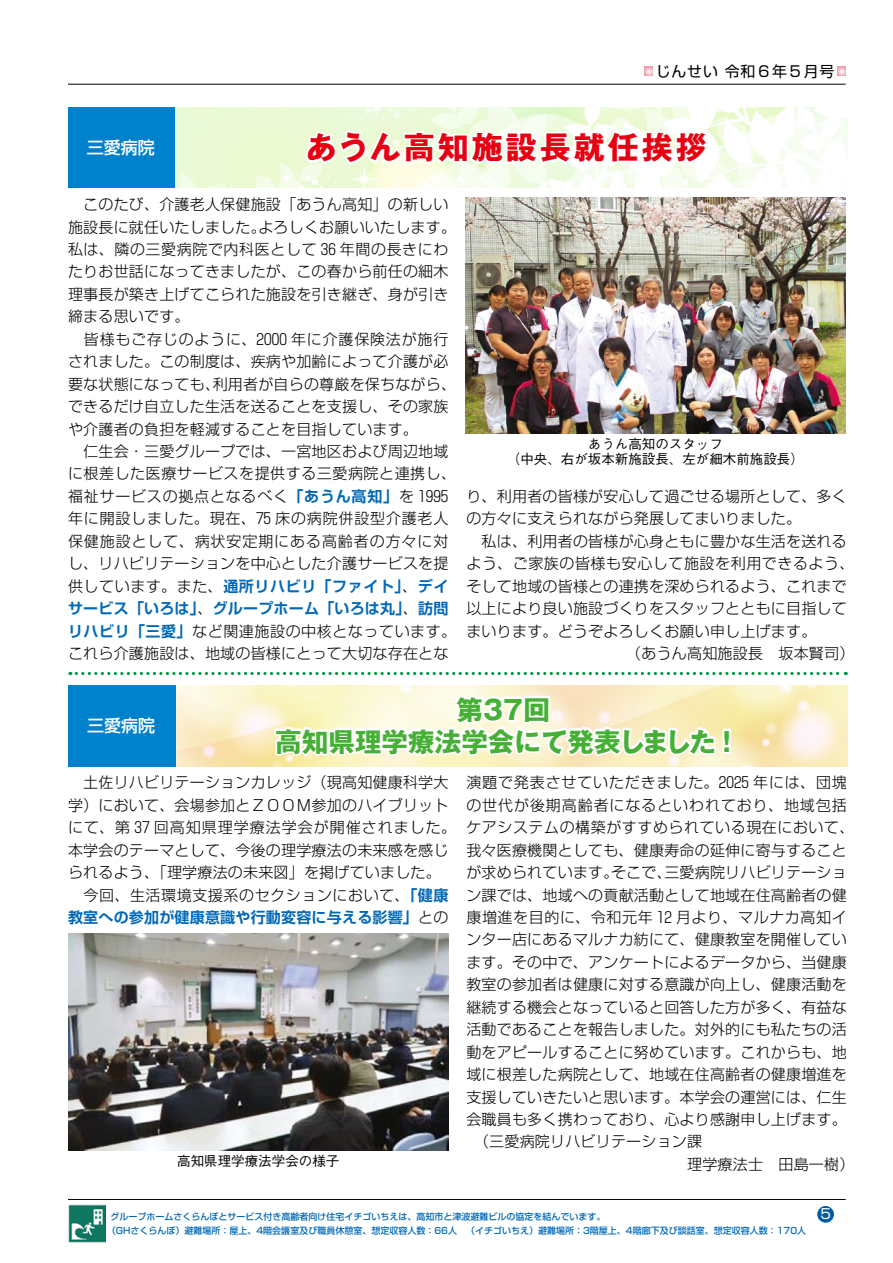
<style>
.page{position:relative;width:893px;height:1263px;background:#fff}
.page>*{position:absolute;margin:0;border:0;box-sizing:border-box;transform-origin:0 0}
.t1{font:700 30.9px "Gothic MB101 Pr 6";letter-spacing:.1em;color:#e60012}
.t2{font:700 26.55px/32px "Gothic MB101 Pr 6";color:#45b035;text-align:center}
.t3{font:500 16.95px "Shin Go Pr 6 N";color:#fff}
.t4{font:300 15px/22.5px "Shin Go Pr 6 N";letter-spacing:.015em;color:#000}
.t5{font:700 15px/22.5px "Shin Go Pr 6 N De";letter-spacing:.015em;color:#0068b7}
.t6{font:300 15px "Shin Go Pr 6 N";letter-spacing:.04em;color:#000}
.t7{font:300 15px "Shin Go Pr 6 N";letter-spacing:.055em;color:#000}
.t8{font:300 15px "Shin Go Pr 6 N";letter-spacing:.035em;color:#000}
.t9{font:300 15px "Shin Go Pr 6 N";letter-spacing:.06em;color:#000}
.t10{font:14.85px "Shin Go Pr 6";letter-spacing:.06em;color:#000}
.t11{font:13.8px "Shin Go Pr 6 N";color:#fff}
.t12{font:500 13.5px/14.9px "Gothic BBB Pr 6 N";color:#000;text-align:center}
.t13{font:500 9px/13.5px "Shin Go Pr 6";color:#0068b7}
.s1{font-family:"Shin Go Pr 6 N De";font-weight:700;color:#0068b7}
.s2{font-family:"Shin Go Pr 6 N";font-weight:300;color:#000}
</style>
<div class="page">
<div style="left:817px;top:1206px;width:17px;height:17px;background:#005da8;border-radius:50%"></div>
<hr style="left:68px;top:84px;width:778px;height:1px;background:#000">
<hr style="left:68px;top:1199px;width:778px;height:1px;background:#000">
<svg style="left:837px;top:67px;width:9px;height:8px"></svg>
<svg style="left:644px;top:67px;width:9px;height:8px"></svg>
<img style="left:68px;top:1204px;width:38px;height:38px">
<svg style="left:70px;top:672px;width:776px;height:3px"></svg>
<img style="left:175px;top:107px;width:672px;height:81px">
<svg style="left:304px;top:127px;width:408px;height:61px"></svg>
<div style="left:68px;top:107px;width:107px;height:81px;background:#0081cc"></div>
<img style="left:465px;top:197px;width:381px;height:236px">
<img style="left:175px;top:685px;width:672px;height:81px">
<svg style="left:272px;top:692px;width:461px;height:74px"></svg>
<div style="left:68px;top:685px;width:107px;height:81px;background:#0081cc"></div>
<img style="left:68px;top:933px;width:381px;height:217px">
<p class="t10" style="left:656px;top:59px;width:180px">じんせい令和６年５月号</p>
<p class="t3" style="left:87px;top:133px;width:70px">三愛病院</p>
<h1 class="t1" style="left:306px;top:122px;width:402px">あうん高知施設長就任挨拶</h1>
<p class="t4" style="left:68px;top:192px;width:389px">　このたび、介護老人保健施設「あうん高知」の新しい施設長に就任いたしました。よろしくお願いいたします。私は、隣の三愛病院で内科医として３６年間の長きにわたりお世話になってきましたが、この春から前任の細木理事長が築き上げてこられた施設を引き継ぎ、身が引き締まる思いです。<br>　皆様もご存じのように、２０００年に介護保険法が施行されました。この制度は、疾病や加齢によって介護が必要な状態になっても、利用者が自らの尊厳を保ちながら、できるだけ自立した生活を送ることを支援し、その家族や介護者の負担を軽減することを目指しています。<br>　仁生会・三愛グループでは、一宮地区および周辺地域に根差した医療サービスを提供する三愛病院と連携し、福祉サービスの拠点となるべく<span class="s1">「あうん高知」</span>を１９９５年に開設しました。現在、７５床の病院併設型介護老人保健施設として、病状安定期にある高齢者の方々に対し、リハビリテーションを中心とした介護サービスを提</p>
<p class="t5" style="left:68px;top:574px;width:382px"><span class="s2">供しています。また、</span>通所リハビリ「ファイト」<span class="s2">、</span>デイサービス「いろは」<span class="s2">、</span>グループホーム「いろは丸」<span class="s2">、</span>訪問</p>
<p class="t4" style="left:68px;top:618px;width:389px"><span class="s1">リハビリ「三愛」</span>など関連施設の中核となっています。これら介護施設は、地域の皆様にとって大切な存在とな</p>
<p class="t12" style="left:507px;top:436px;width:298px">あうん高知のスタッフ<br>（中央、右が坂本新施設長、左が細木前施設長）</p>
<p class="t4" style="left:466px;top:484px;width:382px">り、利用者の皆様が安心して過ごせる場所として、多く</p>
<p class="t4" style="left:466px;top:506px;width:336px">の方々に支えられながら発展してまいりました。</p>
<p class="t4" style="left:466px;top:528px;width:382px">　私は、利用者の皆様が心身ともに豊かな生活を送れる</p>
<p class="t6" style="left:466px;top:551px;width:389px">よう、ご家族の皆様も安心して施設を利用できるよう、</p>
<p class="t4" style="left:466px;top:573px;width:382px">そして地域の皆様との連携を深められるよう、これまで</p>
<p class="t4" style="left:466px;top:596px;width:382px">以上により良い施設づくりをスタッフとともに目指して</p>
<p class="t4" style="left:466px;top:618px;width:351px">まいります。どうぞよろしくお願い申し上げます。</p>
<p class="t4" style="left:626px;top:641px;width:230px">（あうん高知施設長　坂本賢司）</p>
<p class="t3" style="left:87px;top:712px;width:70px">三愛病院</p>
<h2 class="t2" style="left:275px;top:693px;width:466px">第３７回<br>高知県理学療法学会にて発表しました！</h2>
<p class="t4" style="left:68px;top:770px;width:389px">　土佐リハビリテーションカレッジ（現高知健康科学大学）において、会場参加とＺＯＯＭ参加のハイブリットにて、第３７回高知県理学療法学会が開催されました。本学会のテーマとして、今後の理学療法の未来感を感じられるよう、「理学療法の未来図」を掲げていました。　今回、生活環境支援系のセクションにおいて、<span class="s1">「健康</span></p>
<p class="t5" style="left:68px;top:905px;width:382px">教室への参加が健康意識や行動変容に与える影響」<span class="s2">との</span></p>
<p class="t12" style="left:177px;top:1153px;width:163px">高知県理学療法学会の様子</p>
<p class="t7" style="left:466px;top:770px;width:382px">演題で発表させていただきました。２０２５年には、団塊</p>
<p class="t9" style="left:466px;top:793px;width:382px">の世代が後期高齢者になるといわれており、地域包括</p>
<p class="t8" style="left:466px;top:815px;width:389px">ケアシステムの構築がすすめられている現在において、</p>
<p class="t4" style="left:466px;top:837px;width:382px">我々医療機関としても、健康寿命の延伸に寄与すること</p>
<p class="t4" style="left:466px;top:860px;width:382px">が求められています。そこで、三愛病院リハビリテーショ</p>
<p class="t4" style="left:466px;top:882px;width:382px">ン課では、地域への貢献活動として地域在住高齢者の健</p>
<p class="t6" style="left:466px;top:905px;width:382px">康増進を目的に、令和元年１２月より、マルナカ高知イ</p>
<p class="t4" style="left:466px;top:927px;width:382px">ンター店にあるマルナカ紡にて、健康教室を開催してい</p>
<p class="t4" style="left:466px;top:949px;width:382px">ます。その中で、アンケートによるデータから、当健康</p>
<p class="t4" style="left:466px;top:972px;width:382px">教室の参加者は健康に対する意識が向上し、健康活動を</p>
<p class="t4" style="left:466px;top:994px;width:382px">継続する機会となっていると回答した方が多く、有益な</p>
<p class="t4" style="left:466px;top:1017px;width:382px">活動であることを報告しました。対外的にも私たちの活</p>
<p class="t4" style="left:466px;top:1039px;width:382px">動をアピールすることに努めています。これからも、地</p>
<p class="t4" style="left:466px;top:1062px;width:382px">域に根差した病院として、地域在住高齢者の健康増進を</p>
<p class="t4" style="left:466px;top:1084px;width:382px">支援していきたいと思います。本学会の運営には、仁生</p>
<p class="t4" style="left:466px;top:1107px;width:382px">会職員も多く携わっており、心より感謝申し上げます。</p>
<p class="t4" style="left:466px;top:1129px;width:237px">　（三愛病院リハビリテーション課</p>
<p class="t4" style="left:687px;top:1151px;width:169px">理学療法士　田島一樹）</p>
<p class="t13" style="left:107px;top:1209px;width:701px;text-indent:3px">グループホームさくらんぼとサービス付き高齢者向け住宅イチゴいちえは、高知市と津波避難ビルの協定を結んでいます。<br>（GHさくらんぼ）避難場所：屋上、4階会議室及び職員休憩室、想定収容人数：66人　（イチゴいちえ）避難場所：3階屋上、4階廊下及び談話室、想定収容人数：170人</p>
<p class="t11" style="left:820px;top:1203px;width:12px">5</p>
</div>
